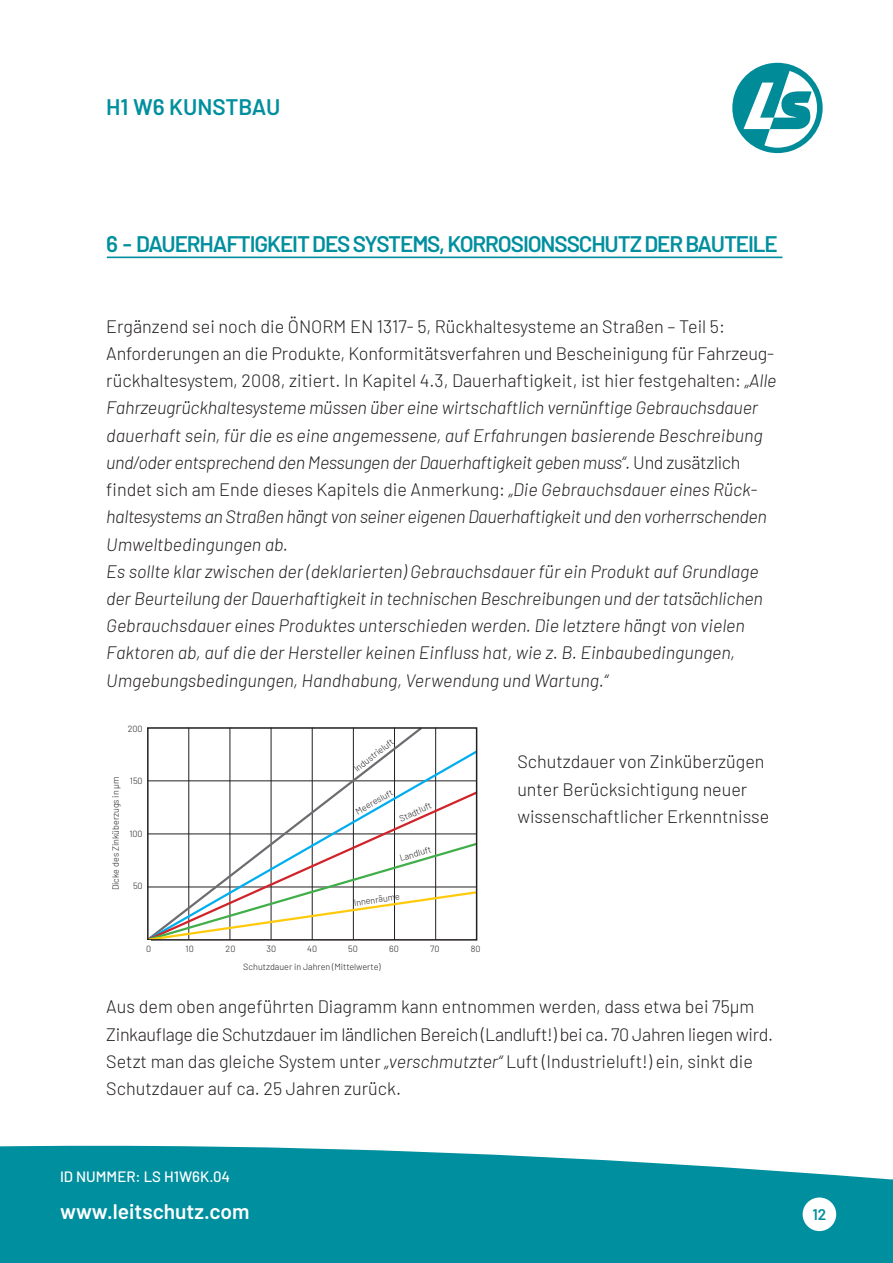
<style>
.page{position:relative;width:893px;height:1263px;background:#fff}
.page>*{position:absolute;margin:0;border:0;box-sizing:border-box;transform-origin:0 0}
.t1{font:600 22.5px "Barlow";letter-spacing:-.05em;color:#008f9e}
.t2{font:600 22.5px "Barlow";color:#008f9e}
.t3{font:600 21px "Barlow";color:#fff}
.t4{font:italic 300 18px/27.3px "Barlow";letter-spacing:-.01em;color:#231f20}
.t5{font:300 18px/27.3px "Barlow";color:#231f20}
.t6{font:300 18px "Barlow";letter-spacing:-.02em;color:#231f20}
.t7{font:600 15.3px "Barlow";color:#008f9e}
.t8{font:500 15px "Barlow";color:#fff}
.t9{font:300 9px "Barlow";color:#231f20}
.s1{font-style:normal}
.s2{font-style:italic}
</style>
<div class="page">
<svg style="left:0;top:1145px;width:893px;height:118px;background:#1899a7"></svg>
<svg style="left:732px;top:63px;width:91px;height:90px"></svg>
<hr style="left:107px;top:257px;width:675px;height:1px;background:#008f9e">
<div style="left:803px;top:1197px;width:33px;height:34px;background:#fff;border-radius:50%"></div>
<hr style="left:435px;top:728px;width:1px;height:212px;background:#231f20">
<svg style="left:188px;top:730px;width:233px;height:18px"></svg>
<svg style="left:150px;top:748px;width:328px;height:42px"></svg>
<svg style="left:150px;top:790px;width:328px;height:51px"></svg>
<div style="left:147px;top:727px;width:330px;height:213px;border:2px solid #231f20"></div>
<svg style="left:147px;top:841px;width:331px;height:100px"></svg>
<p class="t2" style="left:106px;top:90px;width:176px">H1 W6 KUNSTBAU</p>
<p class="t1" style="left:106px;top:227px;width:673px">6 - DAUERHAFTIGKEIT DES SYSTEMS, KORROSIONSSCHUTZ DER BAUTEILE</p>
<p class="t5" style="left:106px;top:311px;width:620px">Ergänzend sei noch die ÖNORM EN 1317- 5, Rückhaltesysteme an Straßen – Teil 5:</p>
<p class="t5" style="left:106px;top:338px;width:669px">Anforderungen an die Produkte, Konformitätsverfahren und Bescheinigung für Fahrzeug-</p>
<p class="t4" style="left:106px;top:366px;width:672px"><span class="s1">rückhaltesystem, 2008, zitiert. In Kapitel 4.3, Dauerhaftigkeit, ist hier festgehalten:</span> „Alle Fahrzeugrückhaltesysteme müssen über eine wirtschaftlich vernünftige Gebrauchsdauer dauerhaft sein, für die es eine angemessene, auf Erfahrungen basierende Beschreibung und/oder entsprechend den Messungen der Dauerhaftigkeit geben muss“. <span class="s1">Und zusätzlich</span></p>
<p class="t4" style="left:106px;top:475px;width:662px"><span class="s1">findet sich am Ende dieses Kapitels die Anmerkung:</span> „Die Gebrauchsdauer eines Rück&shy;haltesystems an Straßen hängt von seiner eigenen Dauerhaftigkeit und den vorherrschenden<br>Umweltbedingungen ab.</p>
<p class="t4" style="left:106px;top:556px;width:658px">Es sollte klar zwischen der (deklarierten) Gebrauchsdauer für ein Produkt auf Grundlage der Beurteilung der Dauerhaftigkeit in technischen Beschreibungen und der tatsächlichen<br>Gebrauchsdauer eines Produktes unterschieden werden. Die letztere hängt von vielen</p>
<p class="t4" style="left:106px;top:638px;width:630px">Faktoren ab, auf die der Hersteller keinen Einfluss hat, wie z. B. Einbaubedingungen,</p>
<p class="t4" style="left:106px;top:665px;width:503px">Umgebungsbedingungen, Handhabung, Verwendung und Wartung.“</p>
<p class="t9" style="left:128px;top:722px;width:16px">200</p>
<p class="t9" style="left:109px;top:890px;width:116px;rotate:-90deg">Dicke des Zinküberzugs in µm</p>
<p class="t9" style="left:130px;top:774px;width:14px">150</p>
<p class="t9" style="left:129px;top:827px;width:15px">100</p>
<p class="t9" style="left:133px;top:879px;width:11px">50</p>
<p class="t9" style="left:351px;top:765px;width:49px;rotate:-38deg">Industrieluft</p>
<p class="t9" style="left:353px;top:806px;width:43px;rotate:-29deg">Meeresluft</p>
<p class="t9" style="left:397px;top:813px;width:36px;rotate:-24deg">Stadtluft</p>
<p class="t9" style="left:398px;top:852px;width:34px;rotate:-16deg">Landluft</p>
<p class="t9" style="left:353px;top:896px;width:48px;rotate:-8deg">Innenräume</p>
<p class="t9" style="left:146px;top:942px;width:7px">0</p>
<p class="t9" style="left:186px;top:942px;width:10px">10</p>
<p class="t9" style="left:226px;top:942px;width:11px">20</p>
<p class="t9" style="left:267px;top:942px;width:11px">30</p>
<p class="t9" style="left:307px;top:942px;width:11px">40</p>
<p class="t9" style="left:348px;top:942px;width:11px">50</p>
<p class="t9" style="left:389px;top:942px;width:11px">60</p>
<p class="t9" style="left:430px;top:942px;width:11px">70</p>
<p class="t9" style="left:471px;top:942px;width:11px">80</p>
<p class="t9" style="left:243px;top:960px;width:139px">Schutzdauer in Jahren (Mittelwerte)</p>
<p class="t5" style="left:517px;top:747px;width:249px">Schutzdauer von Zinküberzügen</p>
<p class="t5" style="left:517px;top:774px;width:232px">unter Berücksichtigung neuer</p>
<p class="t5" style="left:517px;top:801px;width:253px">wissenschaftlicher Erkenntnisse</p>
<p class="t5" style="left:106px;top:992px;width:650px">Aus dem oben angeführten Diagramm kann entnommen werden, dass etwa bei 75µm</p>
<p class="t6" style="left:106px;top:1021px;width:668px">Zinkauflage die Schutzdauer im ländlichen Bereich (Landluft!) bei ca. 70 Jahren liegen wird.</p>
<p class="t5" style="left:106px;top:1046px;width:648px">Setzt man das gleiche System unter <span class="s2">„verschmutzter“</span> Luft (Industrieluft!) ein, sinkt die<br>Schutzdauer auf ca. 25 Jahren zurück.</p>
<p class="t8" style="left:60px;top:1166px;width:171px">ID NUMMER: LS H1W6K.04</p>
<p class="t3" style="left:60px;top:1196px;width:191px">www.leitschutz.com</p>
<p class="t7" style="left:812px;top:1203px;width:15px">12</p>
</div>
